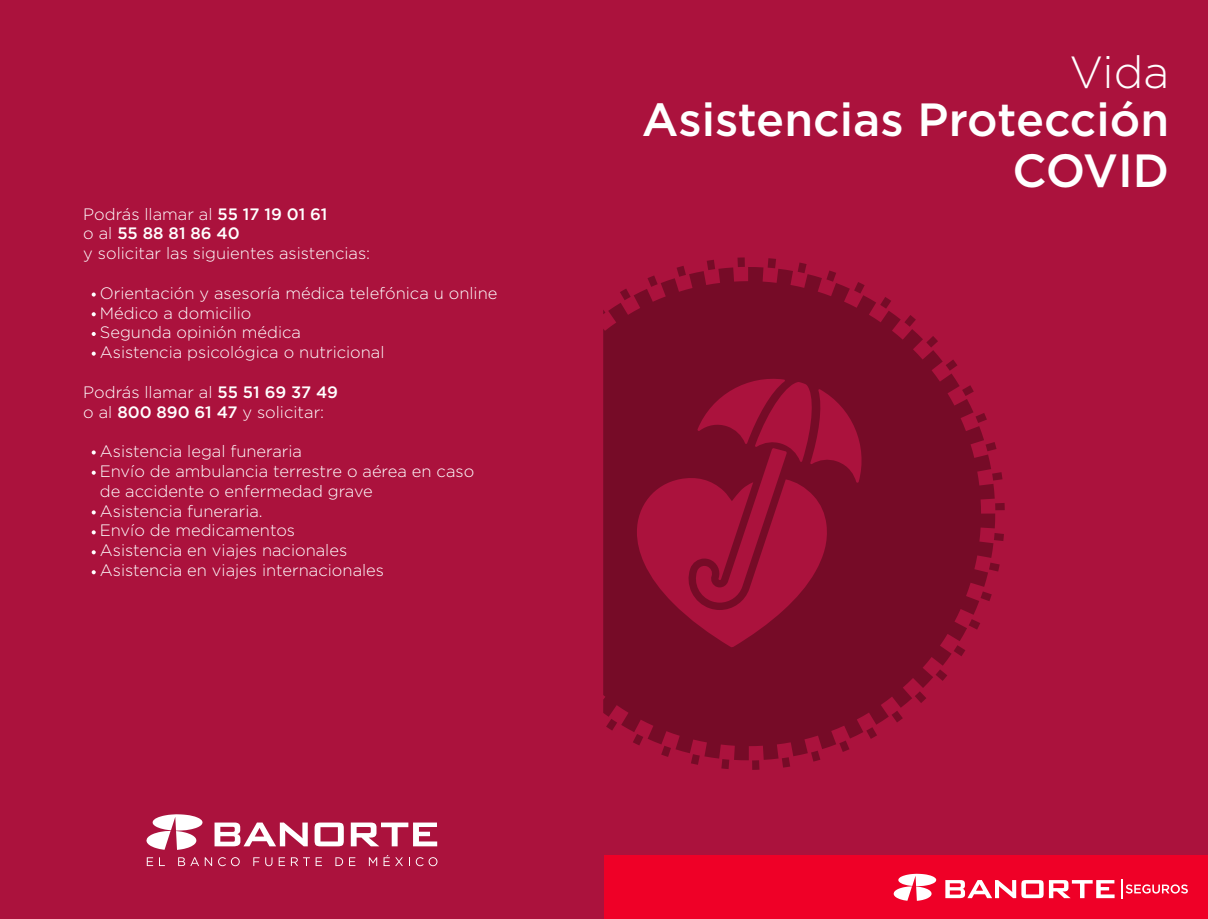
<style>
.page{position:relative;width:1208px;height:919px;background:#fff}
.page>*{position:absolute;margin:0;border:0;box-sizing:border-box;transform-origin:0 0}
.t1{font:500 46.5px/51px "Gotham";color:#fff;text-align:right}
.t2{font:300 45px "Gotham";color:#fff}
.t3{font:300 16.5px/19.8px "Gotham";color:#fff}
.s1{font-weight:500}
</style>
<div class="page">
<div style="left:0;top:0;width:1208px;height:918px;background:#ab123d"></div>
<div style="left:604px;top:855px;width:604px;height:63px;background:#ef0027"></div>
<svg style="left:893px;top:873px;width:43px;height:27px"></svg>
<svg style="left:1121px;top:879px;width:66px;height:19px"></svg>
<svg style="left:945px;top:880px;width:98px;height:18px"></svg>
<svg style="left:1049px;top:880px;width:65px;height:18px"></svg>
<svg style="left:146px;top:814px;width:57px;height:35px"></svg>
<svg style="left:214px;top:822px;width:94px;height:24px"></svg>
<svg style="left:314px;top:822px;width:30px;height:24px"></svg>
<svg style="left:351px;top:822px;width:86px;height:24px"></svg>
<svg style="left:147px;top:857px;width:6px;height:9px"></svg>
<svg style="left:159px;top:857px;width:6px;height:9px"></svg>
<svg style="left:178px;top:857px;width:21px;height:9px"></svg>
<svg style="left:205px;top:857px;width:7px;height:9px"></svg>
<svg style="left:218px;top:857px;width:22px;height:9px"></svg>
<svg style="left:253px;top:857px;width:6px;height:9px"></svg>
<svg style="left:265px;top:857px;width:7px;height:9px"></svg>
<svg style="left:279px;top:857px;width:6px;height:9px"></svg>
<svg style="left:291px;top:857px;width:19px;height:9px"></svg>
<svg style="left:316px;top:857px;width:6px;height:9px"></svg>
<svg style="left:335px;top:857px;width:8px;height:9px"></svg>
<svg style="left:349px;top:857px;width:6px;height:9px"></svg>
<svg style="left:369px;top:857px;width:8px;height:9px"></svg>
<svg style="left:383px;top:855px;width:20px;height:11px"></svg>
<svg style="left:416px;top:857px;width:21px;height:9px"></svg>
<svg style="left:92px;top:450px;width:4px;height:4px"></svg>
<svg style="left:92px;top:470px;width:4px;height:4px"></svg>
<svg style="left:92px;top:510px;width:4px;height:4px"></svg>
<svg style="left:92px;top:530px;width:4px;height:4px"></svg>
<svg style="left:92px;top:550px;width:4px;height:4px"></svg>
<svg style="left:92px;top:570px;width:4px;height:4px"></svg>
<svg style="left:92px;top:292px;width:4px;height:4px"></svg>
<svg style="left:92px;top:312px;width:4px;height:4px"></svg>
<svg style="left:92px;top:332px;width:4px;height:4px"></svg>
<svg style="left:92px;top:351px;width:4px;height:4px"></svg>
<svg style="left:691px;top:760px;width:8px;height:4px"></svg>
<svg style="left:721px;top:760px;width:8px;height:9px"></svg>
<svg style="left:752px;top:760px;width:7px;height:9px"></svg>
<svg style="left:737px;top:257px;width:8px;height:10px"></svg>
<svg style="left:707px;top:260px;width:8px;height:7px"></svg>
<svg style="left:995px;top:472px;width:7px;height:8px"></svg>
<svg style="left:798px;top:262px;width:8px;height:5px"></svg>
<svg style="left:767px;top:258px;width:9px;height:9px"></svg>
<svg style="left:995px;top:563px;width:4px;height:8px"></svg>
<svg style="left:782px;top:760px;width:8px;height:7px"></svg>
<svg style="left:995px;top:503px;width:9px;height:7px"></svg>
<svg style="left:995px;top:533px;width:9px;height:8px"></svg>
<svg style="left:603px;top:267px;width:392px;height:493px;fill:#760b27"></svg>
<p class="t3" style="left:83px;top:203px;width:288px">Podrás llamar al <span class="s1">55 17 19 01 61<br></span>o al <span class="s1">55 88 81 86 40<br></span>y solicitar las siguientes asistencias:</p>
<p class="t3" style="left:100px;top:282px;width:399px">Orientación y asesoría médica telefónica u online Médico a domicilio<br>Segunda opinión médica<br>Asistencia psicológica o nutricional</p>
<p class="t3" style="left:83px;top:381px;width:256px">Podrás llamar al <span class="s1">55 51 69 37 49 </span>o al <span class="s1">800 890 61 47</span> y solicitar:</p>
<p class="t3" style="left:100px;top:441px;width:376px">Asistencia legal funeraria<br>Envío de ambulancia terrestre o aérea en caso de accidente o enfermedad grave<br>Asistencia funeraria.<br>Envío de medicamentos<br>Asistencia en viajes nacionales<br>Asistencia en viajes internacionales</p>
<p class="t2" style="left:1069px;top:44px;width:101px">Vida</p>
<p class="t1" style="left:641px;top:94px;width:529px">Asistencias Protección<br>COVID</p>
</div>
